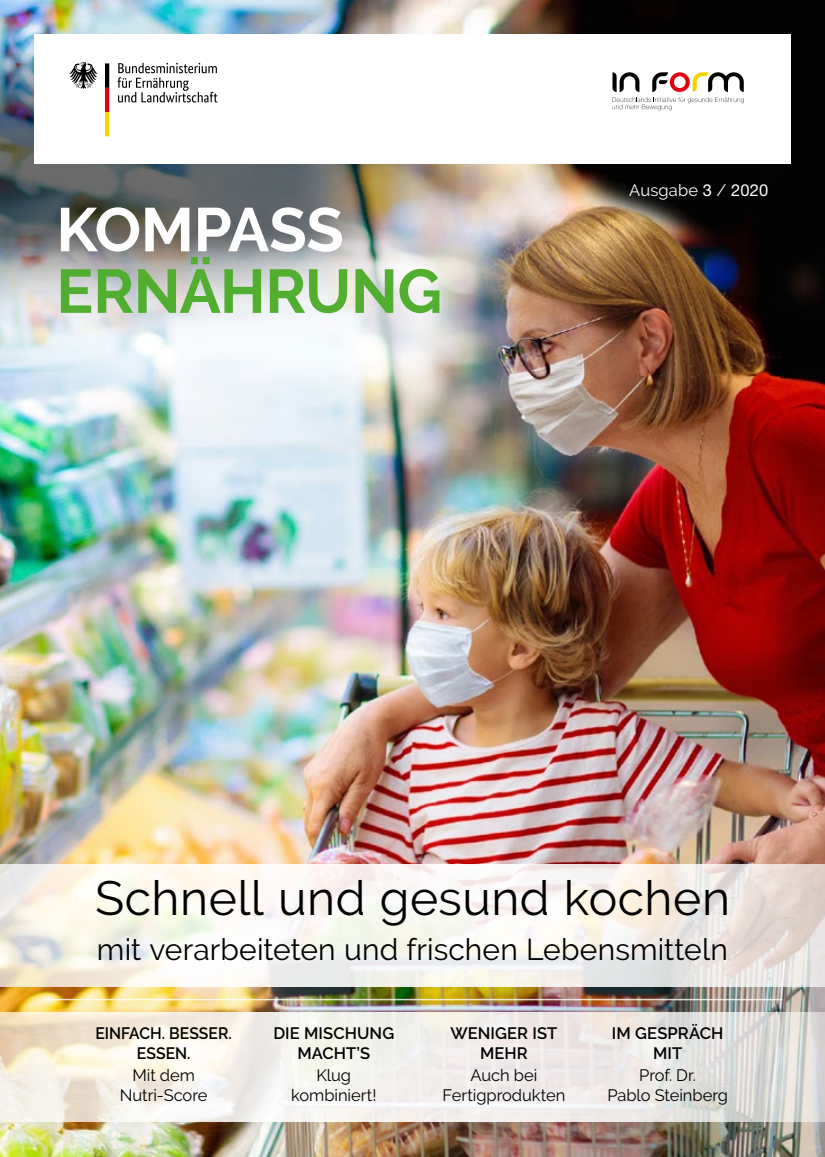
<style>
.page{position:relative;width:825px;height:1157px;background:#fff}
.page>*{position:absolute;margin:0;border:0;box-sizing:border-box;transform-origin:0 0}
.H1_Titel_Kompass{font:700 61.5px "Raleway";letter-spacing:-.01em;color:#51ae30}
.H1_Titel_Kompass-2{font:700 61.5px "Raleway";letter-spacing:-.01em;color:#fff}
.H1_Titel{font:48px "Raleway";letter-spacing:.01em;color:#000}
.H1_Titel-2{font:30px "Raleway";letter-spacing:.005em;color:#000}
.H2_TitelThema{font:16.5px/19.8px "Raleway";letter-spacing:-.005em;color:#000;text-align:center}
.H1_TitelThema{font:600 16.5px/19.8px "Raleway";letter-spacing:.005em;color:#000;text-align:center}
.H1_TitelThema-2{font:600 16.5px "Raleway";letter-spacing:.005em;color:#000;scale:.95 1}
.P_Ausgabe{font:16.5px "Raleway";letter-spacing:.01em;color:#fff}
.s1{font-family:"Helvetica Neue LT Std"}
</style>
<div class="page">
<img style="left:0;top:0;width:825px;height:1157px">
<svg style="left:0;top:864px;width:825px;height:122px"></svg>
<div style="left:34px;top:34px;width:757px;height:129px;background:#fff"></div>
<svg style="left:118px;top:63px;width:99px;height:39px"></svg>
<svg style="left:69px;top:62px;width:29px;height:27px"></svg>
<svg style="left:105px;top:63px;width:4px;height:73px"></svg>
<svg style="left:612px;top:72px;width:132px;height:38px"></svg>
<svg style="left:0;top:1012px;width:825px;height:109px"></svg>
<hr style="left:43px;top:998px;width:739px;height:2px;background:#fff">
<h1 class="H1_Titel_Kompass-2" style="left:56px;top:194px;width:289px">KOMPASS</h1>
<h1 class="H1_Titel_Kompass" style="left:56px;top:256px;width:387px">ERNÄHRUNG</h1>
<p class="P_Ausgabe" style="left:629px;top:180px;width:140px">Ausgabe <span class="s1">3</span> / <span class="s1">2020</span></p>
<h1 class="H1_Titel" style="left:95px;top:870px;width:636px">Schnell und gesund kochen</h1>
<h1 class="H1_Titel-2" style="left:97px;top:932px;width:632px">mit verarbeiteten und frischen Lebensmitteln</h1>
<h1 class="H1_TitelThema-2" style="left:95px;top:1023px;width:145px">EINFACH. BESSER.</h1>
<h1 class="H1_TitelThema-2" style="left:137px;top:1043px;width:58px">ESSEN.</h1>
<h2 class="H2_TitelThema" style="left:132px;top:1065px;width:64px">Mit dem</h2>
<h2 class="H2_TitelThema" style="left:120px;top:1085px;width:89px">Nutri-Score</h2>
<h1 class="H1_TitelThema" style="left:273px;top:1023px;width:122px">DIE MISCHUNG</h1>
<h1 class="H1_TitelThema" style="left:297px;top:1043px;width:74px">MACHT’S</h1>
<h2 class="H2_TitelThema" style="left:291px;top:1065px;width:87px">Klug kombiniert!</h2>
<h1 class="H1_TitelThema" style="left:450px;top:1023px;width:108px">WENIGER IST</h1>
<h1 class="H1_TitelThema" style="left:480px;top:1043px;width:49px">MEHR</h1>
<h2 class="H2_TitelThema" style="left:442px;top:1065px;width:124px">Auch bei<br>Fertigprodukten</h2>
<h1 class="H1_TitelThema" style="left:612px;top:1023px;width:113px">IM GESPRÄCH<br>MIT</h1>
<h2 class="H2_TitelThema" style="left:639px;top:1065px;width:58px">Prof. Dr.</h2>
<h2 class="H2_TitelThema" style="left:607px;top:1085px;width:122px">Pablo Steinberg</h2>
</div>
